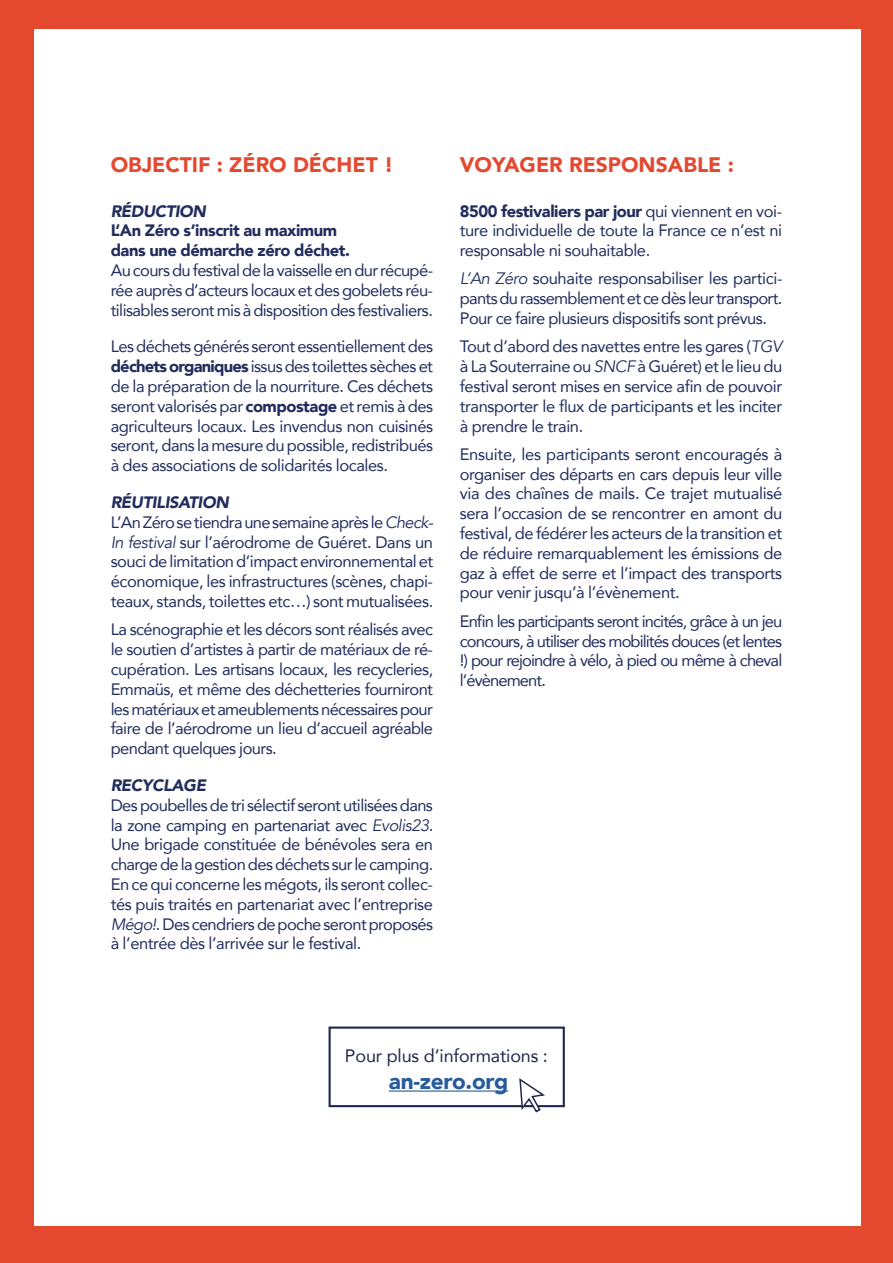
<style>
.page{position:relative;width:893px;height:1263px;background:#e44930}
.page>*{position:absolute;margin:0;border:0;box-sizing:border-box;transform-origin:0 0}
.t1{font:900 22.5px "Avenir";letter-spacing:-.01em;color:#275b9b}
.t2{font:900 21px "Avenir";color:#e44930}
.t3{font:18px "Avenir";letter-spacing:-.01em;color:#20284e}
.t4{font:16.5px/19.8px "Avenir";letter-spacing:-.025em;color:#222d5e;text-align:justify}
.t5{font:900 16.5px/19.8px "Avenir";letter-spacing:-.025em;color:#222d5e}
.t6{font:italic 900 16.5px "Avenir";letter-spacing:-.025em;color:#222d5e}
.s1{font-weight:900}
.s2{font-weight:900;font-style:italic}
.s3{font-style:italic}
</style>
<div class="page">
<div style="left:34px;top:30px;width:827px;height:1196px;background:#fff"></div>
<hr style="left:389px;top:1090px;width:119px;height:1px;background:#275b9b">
<div style="left:329px;top:1026px;width:236px;height:81px;border:2px solid #20284e"></div>
<svg style="left:518px;top:1078px;width:29px;height:35px"></svg>
<p class="t2" style="left:111px;top:146px;width:284px">OBJECTIF : ZÉRO DÉCHET !</p>
<p class="t6" style="left:111px;top:197px;width:97px">RÉDUCTION</p>
<p class="t5" style="left:111px;top:220px;width:241px">L’An Zéro s’inscrit au maximum dans une démarche zéro déchet.</p>
<p class="t4" style="left:111px;top:260px;width:324px">Au cours du festival de la vaisselle en dur récupé&shy;rée auprès d’acteurs locaux et des gobelets réu&shy;tilisables seront mis à disposition des festivaliers.</p>
<p class="t4" style="left:111px;top:336px;width:324px">Les déchets générés seront essentiellement des <span class="s1">déchets organiques</span> issus des toilettes sèches et de la préparation de la nourriture. Ces déchets seront valorisés par <span class="s1">compostage</span> et remis à des agriculteurs locaux. Les invendus non cuisinés seront, dans la mesure du possible, redistribués à des associations de solidarités locales.</p>
<p class="t4" style="left:111px;top:492px;width:324px;text-align:left"><span class="s2">RÉUTILISATION<br></span>L’An Zéro se tiendra une semaine après le <span class="s3">Check-In festival</span> sur l’aérodrome de Guéret. Dans un souci de limitation d’impact environnemental et économique, les infrastructures (scènes, chapi&shy;teaux, stands, toilettes etc…) sont mutualisées.</p>
<p class="t4" style="left:111px;top:619px;width:324px">La scénographie et les décors sont réalisés avec le soutien d’artistes à partir de matériaux de ré&shy;cupération. Les artisans locaux, les recycleries, Emmaüs, et même des déchetteries fourniront les matériaux et ameublements nécessaires pour faire de l’aérodrome un lieu d’accueil agréable pendant quelques jours.</p>
<p class="t6" style="left:111px;top:771px;width:97px">RECYCLAGE</p>
<p class="t4" style="left:111px;top:795px;width:324px">Des poubelles de tri sélectif seront utilisées dans la zone camping en partenariat avec <span class="s3">Evolis23</span>.<br>Une brigade constituée de bénévoles sera en charge de la gestion des déchets sur le camping.<br>En ce qui concerne les mégots, ils seront collec&shy;tés puis traités en partenariat avec l’entreprise <span class="s3">Mégo!</span>. Des cendriers de poche seront proposés à l’entrée dès l’arrivée sur le festival.</p>
<p class="t2" style="left:460px;top:146px;width:276px">VOYAGER RESPONSABLE :</p>
<p class="t4" style="left:460px;top:200px;width:324px"><span class="s1">8500 festivaliers par jour</span> qui viennent en voi&shy;ture individuelle de toute la France ce n’est ni responsable ni souhaitable.</p>
<p class="t4" style="left:460px;top:268px;width:324px"><span class="s3">L’An Zéro</span> souhaite responsabiliser les partici&shy;pants du rassemblement et ce dès leur transport.<br>Pour ce faire plusieurs dispositifs sont prévus.</p>
<p class="t4" style="left:460px;top:336px;width:324px">Tout d’abord des navettes entre les gares (<span class="s3">TGV </span>à La Souterraine ou <span class="s3">SNCF</span> à Guéret) et le lieu du festival seront mises en service afin de pouvoir transporter le flux de participants et les inciter à prendre le train.</p>
<p class="t4" style="left:460px;top:444px;width:324px">Ensuite, les participants seront encouragés à organiser des départs en cars depuis leur ville via des chaînes de mails. Ce trajet mutualisé sera l’occasion de se rencontrer en amont du festival, de fédérer les acteurs de la transition et de réduire remarquablement les émissions de gaz à effet de serre et l’impact des transports pour venir jusqu’à l’évènement.</p>
<p class="t4" style="left:460px;top:611px;width:324px">Enfin les participants seront incités, grâce à un jeu concours, à utiliser des mobilités douces (et lentes !) pour rejoindre à vélo, à pied ou même à cheval l’évènement.</p>
<p class="t3" style="left:345px;top:1042px;width:204px">Pour plus d’informations :</p>
<h1 class="t1" style="left:389px;top:1062px;width:121px">an-zero.org</h1>
</div>
